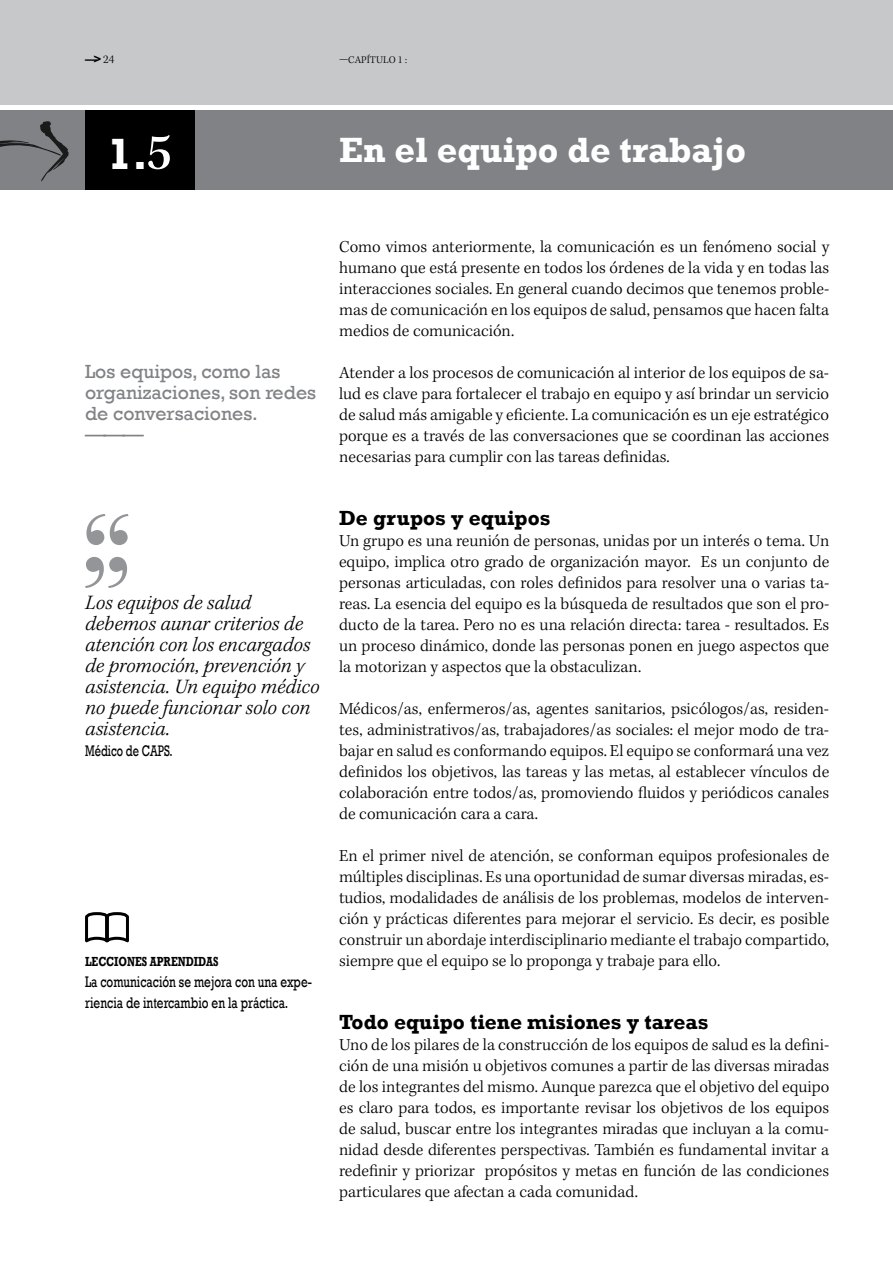
<style>
.page{position:relative;width:893px;height:1263px;background:#fff}
.page>*{position:absolute;margin:0;border:0;box-sizing:border-box;transform-origin:0 0}
.t1{font:700 44.85px "Rockwell";color:#fff}
.t2{font:700 36px "Rockwell";color:#fff}
.t3{font:italic 300 21px/21px "Kepler Std";color:#000}
.t4{font:700 21px "Rockwell";color:#000}
.t5{font:21px "Rockwell";color:#808285}
.t6{font:19.5px/21px "Rockwell";color:#808285}
.t7{font:300 17.25px/21px "Kepler Std";color:#000;text-align:justify}
.t8{font:15.75px/21px "Rockwell";color:#000;scale:.75 1}
.t9{font:15.75px "Rockwell";color:#000;scale:.7 1}
.t10{font:700 13.5px "Rockwell";color:#000;scale:.75 1}
.t11{font:700 12px "Rockwell";color:#000}
.t12{font:300 10.5px "Kepler Std";color:#000}
.s1{font-family:"Kepler Std";font-weight:300}
.s2{font-family:"Kepler Std";font-weight:500;font-size:52.5px}
</style>
<div class="page">
<svg style="left:86px;top:514px;width:43px;height:31px"></svg>
<svg style="left:85px;top:557px;width:42px;height:31px"></svg>
<svg style="left:85px;top:912px;width:44px;height:31px"></svg>
<div style="left:0;top:0;width:893px;height:105px;background:#c7c8ca"></div>
<div style="left:0;top:111px;width:893px;height:79px;background:#808285"></div>
<div style="left:85px;top:111px;width:109px;height:79px;background:#000"></div>
<svg style="left:0;top:121px;width:69px;height:61px"></svg>
<p class="t11" style="left:85px;top:52px;width:31px">—&gt; <span class="s1">24</span></p>
<p class="t12" style="left:339px;top:54px;width:69px">—CAPÍTULO 1 :</p>
<h1 class="t1" style="left:107px;top:126px;width:66px">1.<span class="s2">5</span></h1>
<h2 class="t2" style="left:339px;top:128px;width:408px">En el equipo de trabajo</h2>
<p class="t6" style="left:85px;top:361px;width:233px">Los equipos, como las organizaciones, son redes de conversaciones.</p>
<p class="t5" style="left:85px;top:422px;width:60px">———</p>
<p class="t3" style="left:85px;top:593px;width:236px">Los equipos de salud debemos aunar criterios de atención con los encargados de promoción, prevención y asistencia. Un equipo médico no puede funcionar solo con asistencia.</p>
<p class="t9" style="left:85px;top:742px;width:127px">Médico de CAPS.</p>
<p class="t10" style="left:85px;top:953px;width:179px">LECCIONES APRENDIDAS</p>
<p class="t8" style="left:85px;top:972px;width:304px">La comunicación se mejora con una expe&shy;riencia de intercambio en la práctica.</p>
<p class="t7" style="left:339px;top:237px;width:492px">Como vimos anteriormente, la comunicación es un fenómeno social y humano que está presente en todos los órdenes de la vida y en todas las interacciones sociales. En general cuando decimos que tenemos proble&shy;mas de comunicación en los equipos de salud, pensamos que hacen falta medios de comunicación.</p>
<p class="t7" style="left:339px;top:363px;width:492px">Atender a los procesos de comunicación al interior de los equipos de sa&shy;lud es clave para fortalecer el trabajo en equipo y así brindar un servicio de salud más amigable y eficiente. La comunicación es un eje estratégico porque es a través de las conversaciones que se coordinan las acciones necesarias para cumplir con las tareas definidas.</p>
<p class="t4" style="left:339px;top:505px;width:213px">De grupos y equipos</p>
<p class="t7" style="left:339px;top:531px;width:492px">Un grupo es una reunión de personas, unidas por un interés o tema. Un equipo, implica otro grado de organización mayor. Es un conjunto de personas articuladas, con roles definidos para resolver una o varias ta&shy;reas. La esencia del equipo es la búsqueda de resultados que son el pro&shy;ducto de la tarea. Pero no es una relación directa: tarea - resultados. Es un proceso dinámico, donde las personas ponen en juego aspectos que la motorizan y aspectos que la obstaculizan.</p>
<p class="t7" style="left:339px;top:699px;width:492px">Médicos/as, enfermeros/as, agentes sanitarios, psicólogos/as, residen&shy;tes, administrativos/as, trabajadores/as sociales: el mejor modo de tra&shy;bajar en salud es conformando equipos. El equipo se conformará una vez definidos los objetivos, las tareas y las metas, al establecer vínculos de colaboración entre todos/as, promoviendo fluidos y periódicos canales de comunicación cara a cara.</p>
<p class="t7" style="left:339px;top:846px;width:492px">En el primer nivel de atención, se conforman equipos profesionales de múltiples disciplinas. Es una oportunidad de sumar diversas miradas, es&shy;tudios, modalidades de análisis de los problemas, modelos de interven&shy;ción y prácticas diferentes para mejorar el servicio. Es decir, es posible construir un abordaje interdisciplinario mediante el trabajo compartido, siempre que el equipo se lo proponga y trabaje para ello.</p>
<p class="t4" style="left:339px;top:1009px;width:371px">Todo equipo tiene misiones y tareas</p>
<p class="t7" style="left:339px;top:1035px;width:492px">Uno de los pilares de la construcción de los equipos de salud es la defini&shy;ción de una misión u objetivos comunes a partir de las diversas miradas de los integrantes del mismo. Aunque parezca que el objetivo del equipo es claro para todos, es importante revisar los objetivos de los equipos de salud, buscar entre los integrantes miradas que incluyan a la comu&shy;nidad desde diferentes perspectivas. También es fundamental invitar a redefinir y priorizar propósitos y metas en función de las condiciones particulares que afectan a cada comunidad.</p>
</div>
